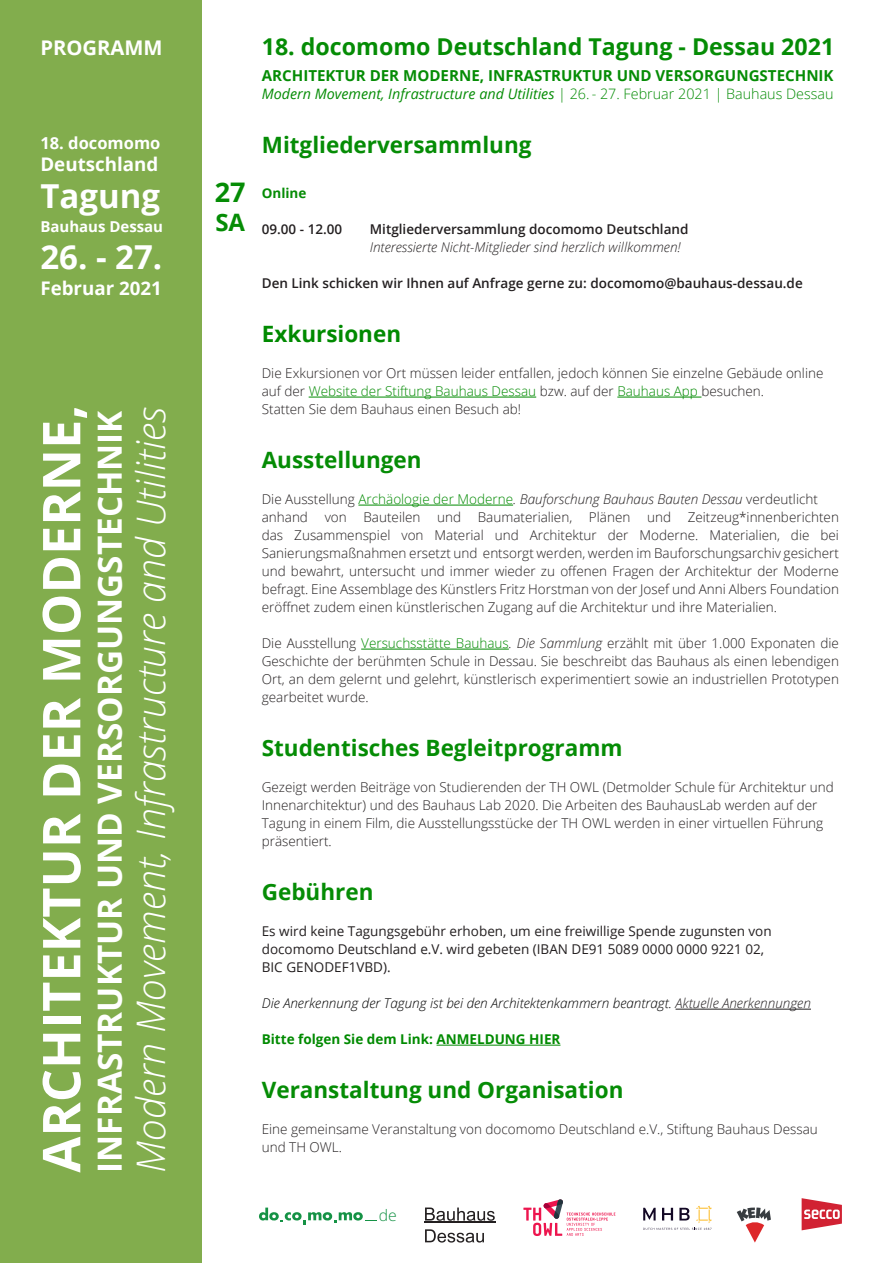
<style>
.page{position:relative;width:893px;height:1263px;background:#fff}
.page>*{position:absolute;margin:0;border:0;box-sizing:border-box;transform-origin:0 0}
.t1{font:700 52.2px "Open Sans";color:#fff}
.t2{font:italic 300 39.3px "Open Sans";color:#fff}
.t3{font:700 33.3px "Open Sans";color:#fff}
.t4{font:700 33px "Open Sans";color:#fff}
.t5{font:700 27px "Open Sans";color:#058c05}
.t6{font:700 24px "Open Sans";color:#058c05}
.t7{font:700 23.25px "Open Sans";color:#058c05}
.t8{font:700 22.5px "Open Sans";color:#058c05}
.t9{font:700 22.5px "Open Sans";color:#008a00}
.t10{font:700 20.25px "Open Sans";color:#fff}
.t11{font:700 18.75px "Open Sans";color:#fff}
.t12{font:700 16.5px "Open Sans";color:#fff}
.t13{font:300 15.9px "Open Sans";color:#159245}
.t14{font:700 15.15px "Open Sans";color:#058c05}
.t15{font:700 15px "Open Sans";color:#fff}
.t16{font:italic 14.4px "Open Sans";color:#058c05}
.t17{font:300 13.5px/18px "Open Sans";color:#231f20}
.t18{font:13.5px/18px "Open Sans";color:#231f20}
.t19{font:italic 300 13.5px "Open Sans";color:#231f20}
.t20{font:600 13.5px "Open Sans";color:#231f20}
.t21{font:italic 300 13.5px "Open Sans";color:#000}
.t22{font:700 13.5px "Open Sans";color:#008a00}
.t23{font:700 13.5px "Open Sans";color:#058c05}
.s1{font-weight:300;font-style:normal}
.s2{color:#008a00}
.s3{font-style:normal}
.s4{font-style:normal;color:#008a00}
.s5{font-style:italic}
.s6{color:#231f20}
</style>
<div class="page">
<div style="left:0;top:0;width:202px;height:1263px;background:#82ad4d"></div>
<svg style="left:259px;top:1207px;width:117px;height:18px"></svg>
<svg style="left:523px;top:1199px;width:92px;height:37px"></svg>
<svg style="left:425px;top:1207px;width:70px;height:14px"></svg>
<hr style="left:424px;top:1222px;width:71px;height:1px;background:#231f20">
<svg style="left:425px;top:1229px;width:59px;height:13px"></svg>
<svg style="left:643px;top:1206px;width:68px;height:24px"></svg>
<svg style="left:802px;top:1198px;width:40px;height:32px"></svg>
<svg style="left:737px;top:1207px;width:34px;height:35px"></svg>
<hr style="left:309px;top:397px;width:227px;height:1px;background:#008a00">
<hr style="left:617px;top:397px;width:84px;height:1px;background:#008a00">
<hr style="left:358px;top:505px;width:155px;height:1px;background:#008a00">
<hr style="left:361px;top:649px;width:148px;height:1px;background:#008a00">
<hr style="left:676px;top:1009px;width:135px;height:1px;background:#231f20">
<hr style="left:437px;top:1045px;width:123px;height:1px;background:#008a00">
<h3 class="t10" style="left:40px;top:33px;width:124px">PROGRAMM</h3>
<p class="t12" style="left:40px;top:131px;width:122px">18. docomomo</p>
<h3 class="t11" style="left:40px;top:151px;width:119px">Deutschland</h3>
<h3 class="t4" style="left:40px;top:173px;width:121px">Tagung</h3>
<p class="t15" style="left:40px;top:216px;width:124px">Bauhaus Dessau</p>
<h3 class="t4" style="left:40px;top:234px;width:123px">26. - 27.</h3>
<h3 class="t11" style="left:40px;top:274px;width:123px">Februar 2021</h3>
<h1 class="t1" style="left:25px;top:1172px;width:770px;rotate:-90deg">ARCHITEKTUR DER MODERNE,</h1>
<h3 class="t3" style="left:86px;top:1172px;width:763px;rotate:-90deg">INFRASTRUKTUR UND VERSORGUNGSTECHNIK</h3>
<h2 class="t2" style="left:124px;top:1172px;width:767px;rotate:-90deg">Modern Movement, Infrastructure and Utilities</h2>
<p class="t5" style="left:215px;top:174px;width:32px">27</p>
<p class="t6" style="left:215px;top:206px;width:31px">SA</p>
<h3 class="t7" style="left:262px;top:30px;width:574px">18. docomomo Deutschland Tagung - Dessau 2021</h3>
<p class="t14" style="left:262px;top:64px;width:573px">ARCHITEKTUR DER MODERNE, INFRASTRUKTUR UND VERSORGUNGSTECHNIK</p>
<p class="t16" style="left:262px;top:84px;width:573px">Modern Movement, Infrastructure and Utilities <span class="s1">| 26.- 27. Februar 2021 | Bauhaus Dessau</span></p>
<p class="t8" style="left:262px;top:129px;width:271px">Mitgliederversammlung</p>
<p class="t23" style="left:262px;top:184px;width:46px">Online</p>
<p class="t20" style="left:262px;top:220px;width:82px">09.00 - 12.00</p>
<p class="t20" style="left:370px;top:220px;width:320px">Mitgliederversammlung docomomo Deutschland</p>
<p class="t19" style="left:370px;top:238px;width:313px">Interessierte Nicht-Mitglieder sind herzlich willkommen!</p>
<p class="t20" style="left:262px;top:274px;width:542px">Den Link schicken wir Ihnen auf Anfrage gerne zu: docomomo@bauhaus-dessau.de</p>
<p class="t9" style="left:262px;top:318px;width:141px">Exkursionen</p>
<p class="t17" style="left:262px;top:364px;width:563px">Die Exkursionen vor Ort müssen leider entfallen, jedoch können Sie einzelne Gebäude online auf der <span class="s2">Website der Stiftung Bauhaus Dessau</span> bzw. auf der <span class="s2">Bauhaus App</span> besuchen.</p>
<p class="t17" style="left:262px;top:400px;width:261px">Statten Sie dem Bauhaus einen Besuch ab!</p>
<p class="t8" style="left:262px;top:444px;width:161px">Ausstellungen</p>
<p class="t19" style="left:262px;top:490px;width:558px"><span class="s3">Die Ausstellung</span> <span class="s4">Archäologie der Moderne</span>. Bauforschung Bauhaus Bauten Dessau <span class="s3">verdeutlicht</span></p>
<p class="t17" style="left:262px;top:508px;width:579px;text-align:justify">anhand von Bauteilen und Baumaterialien, Plänen und Zeitzeug*innenberichten das Zusammenspiel von Material und Architektur der Moderne. Materialien, die bei Sanierungsmaßnahmen ersetzt und entsorgt werden, werden im Bauforschungsarchiv gesichert und bewahrt, untersucht und immer wieder zu offenen Fragen der Architektur der Moderne befragt. Eine Assemblage des Künstlers Fritz Horstman von der Josef und Anni Albers Foundation eröffnet zudem einen künstlerischen Zugang auf die Architektur und ihre Materialien.</p>
<p class="t17" style="left:262px;top:634px;width:579px;text-align:justify">Die Ausstellung <span class="s2">Versuchsstätte Bauhaus</span><span class="s5">. Die Sammlung</span> erzählt mit über 1.000 Exponaten die Geschichte der berühmten Schule in Dessau. Sie beschreibt das Bauhaus als einen lebendigen Ort, an dem gelernt und gelehrt, künstlerisch experimentiert sowie an industriellen Prototypen gearbeitet wurde.</p>
<p class="t8" style="left:262px;top:732px;width:362px">Studentisches Begleitprogramm</p>
<p class="t17" style="left:262px;top:778px;width:574px">Gezeigt werden Beiträge von Studierenden der TH OWL (Detmolder Schule für Architektur und Innenarchitektur) und des Bauhaus Lab 2020. Die Arbeiten des BauhausLab werden auf der Tagung in einem Film, die Ausstellungsstücke der TH OWL werden in einer virtuellen Führung präsentiert.</p>
<p class="t8" style="left:262px;top:876px;width:113px">Gebühren</p>
<p class="t18" style="left:262px;top:922px;width:511px">Es wird keine Tagungsgebühr erhoben, um eine freiwillige Spende zugunsten von docomomo Deutschland e.V. wird gebeten (IBAN DE91 5089 0000 0000 9221 02,</p>
<p class="t18" style="left:262px;top:958px;width:130px">BIC GENODEF1VBD).</p>
<p class="t21" style="left:262px;top:994px;width:551px">Die Anerkennung der Tagung ist bei den Architektenkammern beantragt. <span class="s6">Aktuelle Anerkennungen</span></p>
<p class="t22" style="left:262px;top:1030px;width:300px">Bitte folgen Sie dem Link: ANMELDUNG HIER</p>
<p class="t8" style="left:262px;top:1074px;width:363px">Veranstaltung und Organisation</p>
<p class="t17" style="left:262px;top:1120px;width:558px">Eine gemeinsame Veranstaltung von docomomo Deutschland e.V., Stiftung Bauhaus Dessau und TH OWL.</p>
<p class="t13" style="left:379px;top:1204px;width:20px">de</p>
</div>
